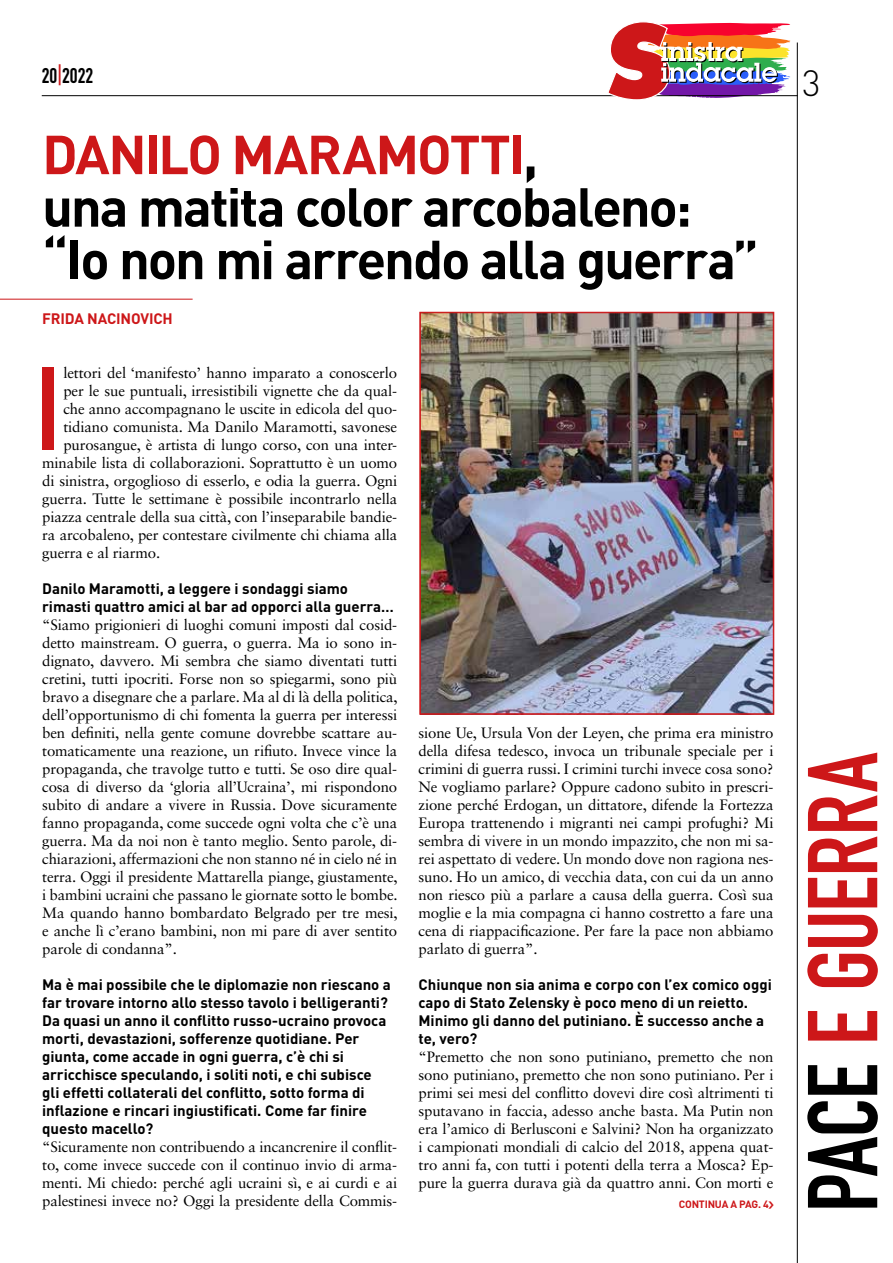
<style>
.page{position:relative;width:893px;height:1263px;background:#fff}
.page>*{position:absolute;margin:0;border:0;box-sizing:border-box;transform-origin:0 0}
.t1{font:116.1px "DIN Engschrift Std";color:#cd1719}
.t2{font:97.35px "DIN Engschrift Std";letter-spacing:-.01em;color:#cd1719}
.t3{font:700 54px/52.5px "DIN";letter-spacing:-.04em;color:#000}
.t4{font:300 36px "DIN";color:#000}
.t5{font:21px "DIN Engschrift Std";color:#000}
.t6{font:15px/18px "Sabon LT Std";letter-spacing:-.01em;color:#000;text-align:justify}
.t7{font:700 15px/18px "DIN";color:#000}
.t8{font:700 15px "DIN";letter-spacing:-.01em;color:#cd1719}
.t9{font:700 10.5px "DIN";letter-spacing:-.02em;color:#cd1719}
.s1{color:#cd1719}
.s2{color:#000}
</style>
<div class="page">
<hr style="left:42px;top:95px;width:756px;height:1px;background:#000">
<hr style="left:797px;top:43px;width:1px;height:1220px;background:#000">
<svg style="left:606px;top:22px;width:185px;height:78px"></svg>
<img style="left:420px;top:312px;width:354px;height:402px">
<div style="left:420px;top:313px;width:353px;height:401px;border:1px solid #cd1719"></div>
<hr style="left:0;top:299px;width:193px;height:1px;background:#cd1719">
<h3 class="t5" style="left:42px;top:63px;width:53px">20<span class="s1">|</span>2022</h3>
<h3 class="t4" style="left:802px;top:61px;width:20px">3</h3>
<h3 class="t3" style="left:42px;top:126px;width:718px"><span class="s1">DANILO MARAMOTTI</span>,<br>una matita color arcobaleno: “Io non mi arrendo alla guerra”</h3>
<p class="t8" style="left:42px;top:309px;width:132px">FRIDA NACINOVICH</p>
<h1 class="t1" style="left:36px;top:341px;width:25px">I</h1>
<p class="t6" style="left:63px;top:364px;width:335px">lettori del ‘manifesto’ hanno imparato a conoscerlo</p>
<p class="t6" style="left:63px;top:382px;width:335px">per le sue puntuali, irresistibili vignette che da qual-</p>
<p class="t6" style="left:63px;top:400px;width:335px">che anno accompagnano le uscite in edicola del quo-</p>
<p class="t6" style="left:63px;top:418px;width:335px">tidiano comunista. Ma Danilo Maramotti, savonese</p>
<p class="t6" style="left:63px;top:436px;width:335px">purosangue, è artista di lungo corso, con una inter-</p>
<p class="t6" style="left:42px;top:454px;width:357px">minabile lista di collaborazioni. Soprattutto è un uomo</p>
<p class="t6" style="left:42px;top:472px;width:357px">di sinistra, orgoglioso di esserlo, e odia la guerra. Ogni</p>
<p class="t6" style="left:42px;top:490px;width:357px">guerra. Tutte le settimane è possibile incontrarlo nella</p>
<p class="t6" style="left:42px;top:508px;width:357px">piazza centrale della sua città, con l’inseparabile bandie-</p>
<p class="t6" style="left:42px;top:526px;width:357px">ra arcobaleno, per contestare civilmente chi chiama alla</p>
<p class="t6" style="left:42px;top:544px;width:120px">guerra e al riarmo.</p>
<p class="t7" style="left:42px;top:579px;width:353px">Danilo Maramotti, a leggere i sondaggi siamo rimasti quattro amici al bar ad opporci alla guerra…</p>
<p class="t6" style="left:42px;top:616px;width:357px">“Siamo prigionieri di luoghi comuni imposti dal cosid&shy;detto mainstream. O guerra, o guerra. Ma io sono in&shy;dignato, davvero. Mi sembra che siamo diventati tutti cretini, tutti ipocriti. Forse non so spiegarmi, sono più bravo a disegnare che a parlare. Ma al di là della politica, dell’opportunismo di chi fomenta la guerra per interessi ben definiti, nella gente comune dovrebbe scattare au&shy;tomaticamente una reazione, un rifiuto. Invece vince la propaganda, che travolge tutto e tutti. Se oso dire qual&shy;cosa di diverso da ‘gloria all’Ucraina’, mi rispondono subito di andare a vivere in Russia. Dove sicuramente fanno propaganda, come succede ogni volta che c’è una guerra. Ma da noi non è tanto meglio. Sento parole, di&shy;chiarazioni, affermazioni che non stanno né in cielo né in terra. Oggi il presidente Mattarella piange, giustamente, i bambini ucraini che passano le giornate sotto le bombe.<br>Ma quando hanno bombardato Belgrado per tre mesi, e anche lì c’erano bambini, non mi pare di aver sentito parole di condanna”.</p>
<p class="t7" style="left:42px;top:975px;width:350px">Ma è mai possibile che le diplomazie non riescano a far trovare intorno allo stesso tavolo i belligeranti?<br>Da quasi un anno il conflitto russo-ucraino provoca morti, devastazioni, sofferenze quotidiane. Per giunta, come accade in ogni guerra, c’è chi si arricchisce speculando, i soliti noti, e chi subisce gli effetti collaterali del conflitto, sotto forma di inflazione e rincari ingiustificati. Come far finire questo macello?</p>
<p class="t6" style="left:42px;top:1138px;width:357px">“Sicuramente non contribuendo a incancrenire il conflit&shy;to, come invece succede con il continuo invio di arma&shy;menti. Mi chiedo: perché agli ucraini sì, e ai curdi e ai palestinesi invece no? Oggi la presidente della Commis-</p>
<p class="t6" style="left:418px;top:724px;width:357px">sione Ue, Ursula Von der Leyen, che prima era ministro della difesa tedesco, invoca un tribunale speciale per i crimini di guerra russi. I crimini turchi invece cosa sono?<br>Ne vogliamo parlare? Oppure cadono subito in prescri&shy;zione perché Erdogan, un dittatore, difende la Fortezza Europa trattenendo i migranti nei campi profughi? Mi sembra di vivere in un mondo impazzito, che non mi sa&shy;rei aspettato di vedere. Un mondo dove non ragiona nes&shy;suno. Ho un amico, di vecchia data, con cui da un anno non riesco più a parlare a causa della guerra. Così sua moglie e la mia compagna ci hanno costretto a fare una cena di riappacificazione. Per fare la pace non abbiamo parlato di guerra”.</p>
<p class="t7" style="left:418px;top:975px;width:355px">Chiunque non sia anima e corpo con l’ex comico oggi capo di Stato Zelensky è poco meno di un reietto.<br>Minimo gli danno del putiniano. È successo anche a te, vero?</p>
<p class="t6" style="left:418px;top:1048px;width:357px">“Premetto che non sono putiniano, premetto che non sono putiniano, premetto che non sono putiniano. Per i primi sei mesi del conflitto dovevi dire così altrimenti ti sputavano in faccia, adesso anche basta. Ma Putin non era l’amico di Berlusconi e Salvini? Non ha organizzato i campionati mondiali di calcio del 2018, appena quat&shy;tro anni fa, con tutti i potenti della terra a Mosca? Ep&shy;pure la guerra durava già da quattro anni. Con morti e</p>
<p class="t9" style="left:679px;top:1197px;width:91px">CONTINUA A PAG. 4</p>
<h2 class="t2" style="left:786px;top:1212px;width:461px;rotate:-90deg"><span class="s2">PACE</span> E GUERRA</h2>
</div>
